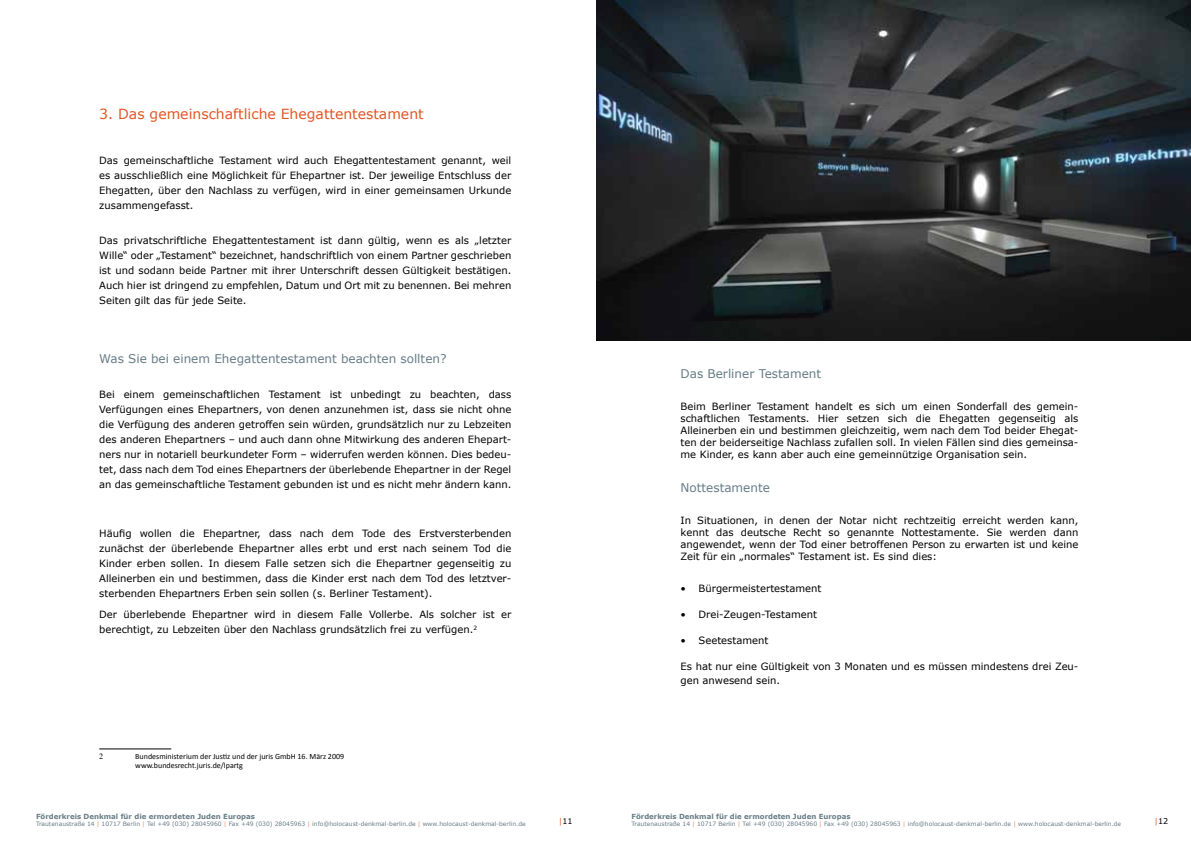
<style>
.page{position:relative;width:1191px;height:842px;background:#fff}
.page>*{position:absolute;margin:0;border:0;box-sizing:border-box;transform-origin:0 0}
.t1{font:14px "Verdana";color:#e45624}
.t2{font:12px "Verdana";color:#677d87}
.t3{font:10px/15px "Verdana";color:#000;text-align:justify}
.t4{font:8px/9.6px "Calibri";color:#000}
.t5{font:8px "Verdana";color:#000}
.t6{font:8px "Times";color:#000}
.t7{font:700 7px "Verdana";color:#677d87}
.t8{font:6px "Verdana";color:#677d87}
.s1{color:#ed8d5c}
.s2{color:#e45624}
</style>
<div class="page">
<hr style="left:99px;top:748px;width:72px;height:1px;background:#000">
<img style="left:596px;top:0;width:595px;height:340px">
<h1 class="t1" style="left:99px;top:105px;width:326px">3. Das gemeinschaftliche Ehegattentestament</h1>
<p class="t3" style="left:99px;top:152px;width:413px">Das gemeinschaftliche Testament wird auch Ehegattentestament genannt, weil es ausschließlich eine Möglichkeit für Ehepartner ist. Der jeweilige Entschluss der Ehegatten, über den Nachlass zu verfügen, wird in einer gemeinsamen Urkunde zusammengefasst.</p>
<p class="t3" style="left:99px;top:232px;width:413px">Das privatschriftliche Ehegattentestament ist dann gültig, wenn es als „letzter Wille“ oder „Testament“ bezeichnet, handschriftlich von einem Partner geschrieben ist und sodann beide Partner mit ihrer Unterschrift dessen Gültigkeit bestätigen.<br>Auch hier ist dringend zu empfehlen, Datum und Ort mit zu benennen. Bei mehren Seiten gilt das für jede Seite.</p>
<p class="t2" style="left:99px;top:351px;width:349px">Was Sie bei einem Ehegattentestament beachten sollten?</p>
<p class="t3" style="left:99px;top:386px;width:413px">Bei einem gemeinschaftlichen Testament ist unbedingt zu beachten, dass Verfügungen eines Ehepartners, von denen anzunehmen ist, dass sie nicht ohne die Verfügung des anderen getroffen sein würden, grundsätzlich nur zu Lebzeiten des anderen Ehepartners – und auch dann ohne Mitwirkung des anderen Ehepart&shy;ners nur in notariell beurkundeter Form – widerrufen werden können. Dies bedeu&shy;tet, dass nach dem Tod eines Ehepartners der überlebende Ehepartner in der Regel an das gemeinschaftliche Testament gebunden ist und es nicht mehr ändern kann.</p>
<p class="t3" style="left:99px;top:526px;width:413px">Häufig wollen die Ehepartner, dass nach dem Tode des Erstversterbenden zunächst der überlebende Ehepartner alles erbt und erst nach seinem Tod die Kinder erben sollen. In diesem Falle setzen sich die Ehepartner gegenseitig zu Alleinerben ein und bestimmen, dass die Kinder erst nach dem Tod des letztver&shy;sterbenden Ehepartners Erben sein sollen (s. Berliner Testament).</p>
<p class="t3" style="left:99px;top:607px;width:413px">Der überlebende Ehepartner wird in diesem Falle Vollerbe. Als solcher ist er berechtigt, zu Lebzeiten über den Nachlass grundsätzlich frei zu verfügen.<sup>2</sup></p>
<p class="t6" style="left:99px;top:748px;width:5px">2</p>
<p class="t4" style="left:135px;top:751px;width:210px">Bundesministerium der Justiz und der juris GmbH 16. März 2009 www.bundesrecht.juris.de/lpartg</p>
<p class="t7" style="left:36px;top:812px;width:220px">Förderkreis Denkmal für die ermordeten Juden Europas</p>
<p class="t8" style="left:36px;top:820px;width:491px">Trautenaustraße 14 <span class="s1">|</span> 10717 Berlin <span class="s1">|</span> Tel +49 (030) 28045960 <span class="s1">|</span> Fax +49 (030) 28045963 <span class="s1">|</span> info@holocaust-denkmal-berlin.de <span class="s1">|</span> www.holocaust-denkmal-berlin.de</p>
<p class="t2" style="left:680px;top:366px;width:142px">Das Berliner Testament</p>
<p class="t3" style="left:680px;top:400px;width:399px;line-height:12px">Beim Berliner Testament handelt es sich um einen Sonderfall des gemein&shy;schaftlichen Testaments. Hier setzen sich die Ehegatten gegenseitig als Alleinerben ein und bestimmen gleichzeitig, wem nach dem Tod beider Ehegat&shy;ten der beiderseitige Nachlass zufallen soll. In vielen Fällen sind dies gemeinsa&shy;me Kinder, es kann aber auch eine gemeinnützige Organisation sein.</p>
<p class="t2" style="left:680px;top:480px;width:91px">Nottestamente</p>
<p class="t3" style="left:680px;top:514px;width:399px;line-height:12px">In Situationen, in denen der Notar nicht rechtzeitig erreicht werden kann, kennt das deutsche Recht so genannte Nottestamente. Sie werden dann angewendet, wenn der Tod einer betroffenen Person zu erwarten ist und keine Zeit für ein „normales“ Testament ist. Es sind dies:</p>
<p class="t3" style="left:680px;top:580px;width:142px">• Bürgermeistertestament</p>
<p class="t3" style="left:680px;top:606px;width:138px">• Drei-Zeugen-Testament</p>
<p class="t3" style="left:680px;top:632px;width:89px">• Seetestament</p>
<p class="t3" style="left:680px;top:659px;width:399px;line-height:14.4px">Es hat nur eine Gültigkeit von 3 Monaten und es müssen mindestens drei Zeu&shy;gen anwesend sein.</p>
<p class="t7" style="left:631px;top:812px;width:220px">Förderkreis Denkmal für die ermordeten Juden Europas</p>
<p class="t8" style="left:631px;top:820px;width:491px">Trautenaustraße 14 <span class="s1">|</span> 10717 Berlin <span class="s1">|</span> Tel +49 (030) 28045960 <span class="s1">|</span> Fax +49 (030) 28045963 <span class="s1">|</span> info@holocaust-denkmal-berlin.de <span class="s1">|</span> www.holocaust-denkmal-berlin.de</p>
<p class="t5" style="left:559px;top:816px;width:15px"><span class="s2">|</span>11</p>
<p class="t5" style="left:1154px;top:816px;width:15px"><span class="s2">|</span>12</p>
</div>
